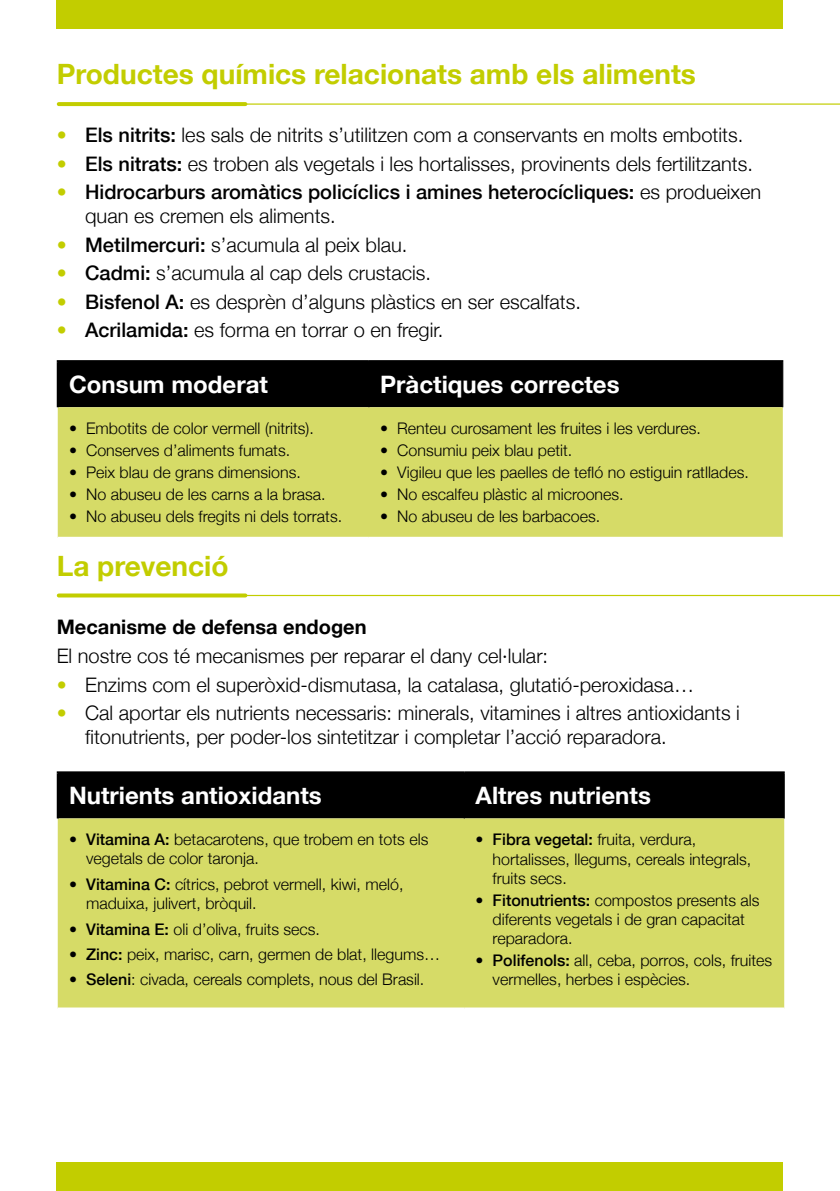
<style>
.page{position:relative;width:840px;height:1191px;background:#fff}
.page>*{position:absolute;margin:0;border:0;box-sizing:border-box;transform-origin:0 0}
.t1{font:700 28px "Helvetica Neue";color:#c2cd00}
.t2{font:700 24px "Helvetica Neue";color:#fff}
.t3{font:300 20px/24px "Helvetica Neue";color:#000}
.t4{font:500 20px/24px "Helvetica Neue";color:#000}
.t5{font:700 20px "Helvetica Neue";color:#000}
.t6{font:300 16px/19.2px "Helvetica Neue";color:#000}
.s1{color:#c2cd00}
.s2{font-weight:500}
.s3{font-weight:300;color:#c2cd00}
.s4{font-weight:300}
</style>
<div class="page">
<svg style="left:59px;top:102px;width:186px;height:4px"></svg>
<hr style="left:241px;top:103px;width:598px;height:2px;background:#c2cd00">
<svg style="left:59px;top:593px;width:186px;height:4px"></svg>
<hr style="left:241px;top:595px;width:598px;height:1px;background:#c2cd00">
<div style="left:57px;top:1162px;width:725px;height:29px;background:#c2cd00"></div>
<div style="left:57px;top:0;width:725px;height:28px;background:#c2cd00"></div>
<div style="left:59px;top:773px;width:724px;height:45px;background:#000"></div>
<div style="left:58px;top:818px;width:725px;height:189px;background:#d6db67"></div>
<hr style="left:57px;top:773px;width:2px;height:45px;background:#000">
<hr style="left:57px;top:771px;width:407px;height:2px;background:#000">
<hr style="left:464px;top:771px;width:320px;height:2px;background:#000">
<hr style="left:463px;top:773px;width:1px;height:45px;background:#000">
<hr style="left:783px;top:773px;width:1px;height:45px;background:#000">
<div style="left:59px;top:362px;width:722px;height:45px;background:#000"></div>
<div style="left:58px;top:407px;width:724px;height:130px;background:#d6db67"></div>
<hr style="left:57px;top:362px;width:2px;height:45px;background:#000">
<hr style="left:57px;top:360px;width:312px;height:2px;background:#000">
<hr style="left:369px;top:360px;width:413px;height:2px;background:#000">
<hr style="left:368px;top:362px;width:1px;height:45px;background:#000">
<hr style="left:781px;top:362px;width:1px;height:45px;background:#000">
<h1 class="t1" style="left:57px;top:57px;width:640px">Productes químics relacionats amb els aliments</h1>
<p class="t3" style="left:57px;top:122px;width:687px"><span class="s1">•</span> <span class="s2">Els nitrits:</span> les sals de nitrits s’utilitzen com a conservants en molts embotits.</p>
<p class="t3" style="left:57px;top:151px;width:697px"><span class="s1">•</span> <span class="s2">Els nitrats:</span> es troben als vegetals i les hortalisses, provinents dels fertilitzants.</p>
<p class="t4" style="left:85px;top:180px;width:677px;text-indent:-28px"><span class="s3">•</span> Hidrocarburs aromàtics policíclics i amines heterocícliques: <span class="s4">es produeixen quan es cremen els aliments.</span></p>
<p class="t3" style="left:57px;top:232px;width:352px"><span class="s1">•</span> <span class="s2">Metilmercuri:</span> s’acumula al peix blau.</p>
<p class="t3" style="left:57px;top:261px;width:375px"><span class="s1">•</span> <span class="s2">Cadmi:</span> s’acumula al cap dels crustacis.</p>
<p class="t3" style="left:57px;top:289px;width:525px"><span class="s1">•</span> <span class="s2">Bisfenol A:</span> es desprèn d’alguns plàstics en ser escalfats.</p>
<p class="t3" style="left:57px;top:318px;width:388px"><span class="s1">•</span> <span class="s2">Acrilamida:</span> es forma en torrar o en fregir.</p>
<h2 class="t2" style="left:69px;top:370px;width:200px">Consum moderat</h2>
<h2 class="t2" style="left:380px;top:370px;width:241px">Pràctiques correctes</h2>
<p class="t6" style="left:69px;top:418px;width:246px">• Embotits de color vermell (nitrits).</p>
<p class="t6" style="left:69px;top:440px;width:222px">• Conserves d’aliments fumats.</p>
<p class="t6" style="left:69px;top:462px;width:233px">• Peix blau de grans dimensions.</p>
<p class="t6" style="left:69px;top:484px;width:258px">• No abuseu de les carns a la brasa.</p>
<p class="t6" style="left:69px;top:506px;width:274px">• No abuseu dels fregits ni dels torrats.</p>
<p class="t6" style="left:380px;top:418px;width:322px">• Renteu curosament les fruites i les verdures.</p>
<p class="t6" style="left:380px;top:440px;width:193px">• Consumiu peix blau petit.</p>
<p class="t6" style="left:380px;top:462px;width:370px">• Vigileu que les paelles de tefló no estiguin ratllades.</p>
<p class="t6" style="left:380px;top:484px;width:245px">• No escalfeu plàstic al microones.</p>
<p class="t6" style="left:380px;top:506px;width:221px">• No abuseu de les barbacoes.</p>
<h1 class="t1" style="left:57px;top:549px;width:173px">La prevenció</h1>
<p class="t5" style="left:57px;top:615px;width:311px">Mecanisme de defensa endogen</p>
<p class="t3" style="left:57px;top:643px;width:492px">El nostre cos té mecanismes per reparar el dany cel·lular:</p>
<p class="t3" style="left:57px;top:672px;width:638px"><span class="s1">•</span> Enzims com el superòxid-dismutasa, la catalasa, glutatió-peroxidasa…</p>
<p class="t3" style="left:85px;top:700px;width:656px;text-indent:-28px"><span class="s1">•</span> Cal aportar els nutrients necessaris: minerals, vitamines i altres antioxidants i fitonutrients, per poder-los sintetitzar i completar l’acció reparadora.</p>
<h2 class="t2" style="left:69px;top:781px;width:254px">Nutrients antioxidants</h2>
<h2 class="t2" style="left:475px;top:781px;width:177px">Altres nutrients</h2>
<p class="t6" style="left:86px;top:829px;width:343px;text-indent:-17px">• <span class="s2">Vitamina A:</span> betacarotens, que trobem en tots els vegetals de color taronja.</p>
<p class="t6" style="left:86px;top:874px;width:318px;text-indent:-17px">• <span class="s2">Vitamina C:</span> cítrics, pebrot vermell, kiwi, meló, maduixa, julivert, bròquil.</p>
<p class="t6" style="left:69px;top:919px;width:252px">• <span class="s2">Vitamina E:</span> oli d’oliva, fruits secs.</p>
<p class="t6" style="left:69px;top:944px;width:372px">• <span class="s2">Zinc:</span> peix, marisc, carn, germen de blat, llegums…</p>
<p class="t6" style="left:69px;top:969px;width:356px">• <span class="s2">Seleni</span>: civada, cereals complets, nous del Brasil.</p>
<p class="t6" style="left:492px;top:829px;width:260px;text-indent:-17px">• <span class="s2">Fibra vegetal:</span> fruita, verdura, hortalisses, llegums, cereals integrals, fruits secs.</p>
<p class="t6" style="left:492px;top:890px;width:268px;text-indent:-17px">• <span class="s2">Fitonutrients:</span> compostos presents als diferents vegetals i de gran capacitat reparadora.</p>
<p class="t6" style="left:492px;top:950px;width:281px;text-indent:-17px">• <span class="s2">Polifenols:</span> all, ceba, porros, cols, fruites vermelles, herbes i espècies.</p>
</div>
